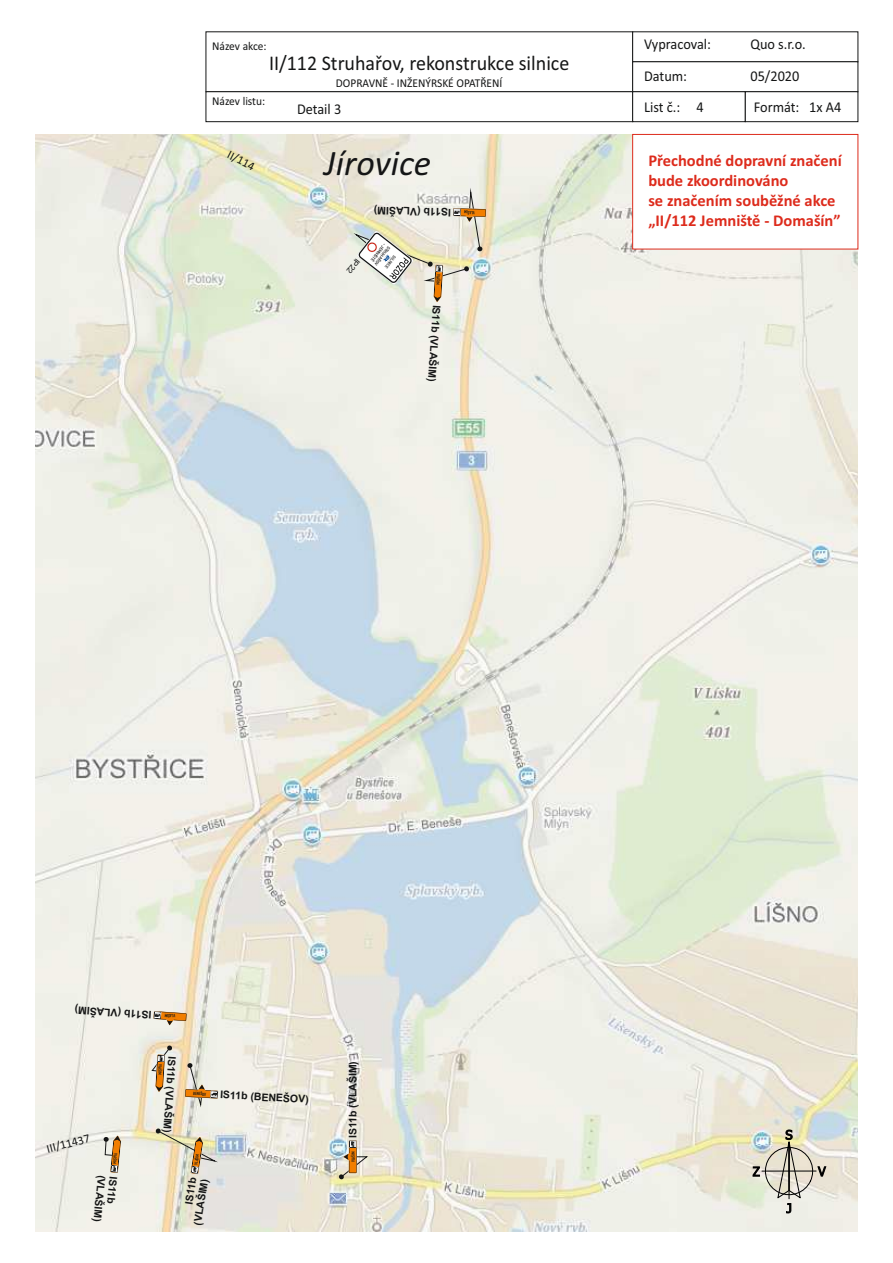
<style>
.page{position:relative;width:893px;height:1263px;background:#fff}
.page>*{position:absolute;margin:0;border:0;box-sizing:border-box;transform-origin:0 0}
.t1{font:italic 36px "Calibri";color:#151616}
.t2{font:21px "Calibri";color:#151616;scale:.95 1}
.t3{font:700 16.5px/20.1px "Calibri";color:#dd2b1c}
.t4{font:15px/31.3px "Calibri";color:#151616;scale:.95 1}
.t5{font:12px "Calibri";color:#151616;scale:.95 1}
.t6{font:12px "Calibri";color:#151616}
.t7{font:700 10.5px/11.7px "Arial";color:#151616}
.t8{font:8.1px "Arial";color:#151616}
.t9{font:4.5px "DIN Engschrift LT Pro";color:#151616}
.t10{font:4.2px "DIN Mittelschrift LT Pro";color:#151616}
</style>
<div class="page">
<img style="left:35px;top:134px;width:823px;height:1097px">
<svg style="left:153px;top:1011px;width:34px;height:14px"></svg>
<svg style="left:152px;top:1045px;width:20px;height:47px"></svg>
<svg style="left:185px;top:1063px;width:33px;height:43px"></svg>
<svg style="left:753px;top:1130px;width:73px;height:83px;background:#d1d1c4"></svg>
<hr style="left:789px;top:1142px;width:1px;height:57px;background:#000">
<svg style="left:104px;top:1135px;width:17px;height:38px"></svg>
<svg style="left:206px;top:31px;width:652px;height:91px"></svg>
<svg style="left:632px;top:134px;width:226px;height:115px"></svg>
<svg style="left:339px;top:1140px;width:29px;height:39px"></svg>
<svg style="left:156px;top:1128px;width:61px;height:46px;background:#dcd1b6"></svg>
<svg style="left:354px;top:189px;width:132px;height:113px;background:#e2decf"></svg>
<p class="t5" style="left:212px;top:41px;width:59px">Název akce:</p>
<h2 class="t2" style="left:269px;top:54px;width:318px">II/112 Struhařov, rekonstrukce silnice</h2>
<p class="t5" style="left:336px;top:78px;width:177px">DOPRAVNĚ - INŽENÝRSKÉ OPATŘENÍ</p>
<p class="t5" style="left:212px;top:96px;width:57px">Název listu:</p>
<p class="t6" style="left:231px;top:149px;width:30px;rotate:27deg">II/114</p>
<h3 class="t4" style="left:297px;top:95px;width:48px">Detail 3</h3>
<h1 class="t1" style="left:324px;top:148px;width:108px">Jírovice</h1>
<p class="t7" style="left:451px;top:217px;width:79px;rotate:-178deg">IS11b (VLAŠIM)</p>
<p class="t9" style="left:475px;top:214px;width:12px;rotate:-178deg">VLAŠIM</p>
<p class="t10" style="left:386px;top:245px;width:23px;rotate:128deg">- JEMNIŠTĚ</p>
<p class="t10" style="left:391px;top:247px;width:24px;rotate:128deg">STRUHAŘOV</p>
<p class="t8" style="left:361px;top:261px;width:18px;rotate:128deg">IP22</p>
<p class="t10" style="left:396px;top:257px;width:16px;rotate:128deg">SILNICE</p>
<p class="t9" style="left:440px;top:274px;width:12px;rotate:94deg">VLAŠIM</p>
<p class="t7" style="left:442px;top:305px;width:79px;rotate:94deg">IS11b (VLAŠIM)</p>
<h3 class="t4" style="left:644px;top:30px;width:72px">Vypracoval:</h3>
<h3 class="t4" style="left:750px;top:30px;width:60px">Quo s.r.o.</h3>
<h3 class="t4" style="left:644px;top:61px;width:64px">Datum:<br>List č.: 4</h3>
<h3 class="t4" style="left:750px;top:61px;width:53px">05/2020</h3>
<h3 class="t4" style="left:754px;top:92px;width:94px">Formát: 1x A4</h3>
<h3 class="t3" style="left:648px;top:152px;width:195px">Přechodné dopravní značení bude zkoordinováno<br>se značením souběžné akce „II/112 Jemniště - Domašín”</h3>
<p class="t7" style="left:151px;top:1020px;width:79px;rotate:-176deg">IS11b (VLAŠIM)</p>
<p class="t9" style="left:175px;top:1018px;width:12px;rotate:-176deg">VLAŠIM</p>
<p class="t7" style="left:177px;top:1056px;width:79px;rotate:94deg">IS11b (VLAŠIM)</p>
<p class="t9" style="left:162px;top:1064px;width:12px;rotate:94deg">VLAŠIM</p>
<p class="t6" style="left:46px;top:1144px;width:46px;rotate:-14deg">III/11437</p>
<p class="t9" style="left:117px;top:1153px;width:12px;rotate:96deg">VLAŠIM</p>
<p class="t7" style="left:118px;top:1177px;width:48px;rotate:96deg">IS11b (VLAŠIM)</p>
<p class="t9" style="left:193px;top:1092px;width:14px;rotate:3deg">BENEŠOV</p>
<p class="t9" style="left:194px;top:1164px;width:12px;rotate:-81deg">VLAŠIM</p>
<p class="t7" style="left:181px;top:1222px;width:48px;text-align:right;rotate:-81deg">IS11b (VLAŠIM)</p>
<p class="t7" style="left:220px;top:1090px;width:90px;rotate:3deg">IS11b (BENEŠOV)</p>
<p class="t7" style="left:348px;top:1138px;width:79px;rotate:-90deg">IS11b (VLAŠIM)</p>
<p class="t9" style="left:352px;top:1162px;width:12px;rotate:-90deg">VLAŠIM</p>
</div>
